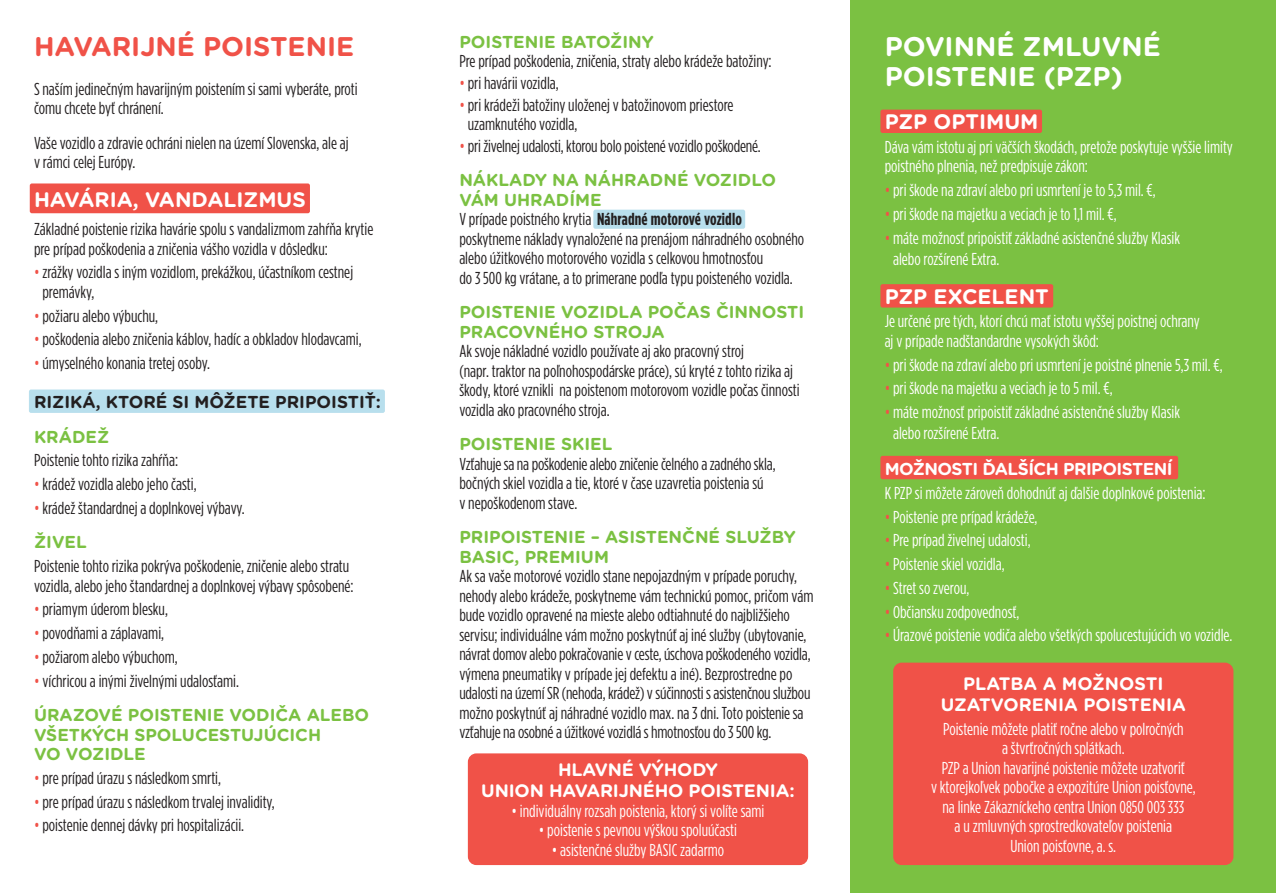
<style>
.page{position:relative;width:1276px;height:893px;background:#fff}
.page>*{position:absolute;margin:0;border:0;box-sizing:border-box;transform-origin:0 0}
.t1{font:700 27px/30px "Gotham Rounded";color:#fff}
.t2{font:700 27px "Gotham Rounded";color:#f05248}
.t3{font:700 21px "Gotham Rounded";color:#fff}
.t4{font:700 18px/21px "Gotham Rounded";letter-spacing:-.01em;color:#fff;text-align:center}
.t5{font:17.25px/19.5px "Gotham Condensed";color:#231f20}
.t6{font:17.25px/19.5px "Gotham Condensed";color:#fff}
.t7{font:700 17.25px/19.5px "Gotham Rounded";color:#7bc142}
.t8{font:700 17.25px "Gotham Rounded";color:#231f20}
.t9{font:700 17.25px "Gotham Rounded";letter-spacing:-.03em;color:#fff}
.s1{color:#f05248}
.s2{font-weight:700}
</style>
<div class="page">
<div style="left:850px;top:0;width:426px;height:893px;background:#7bc142"></div>
<div style="left:893px;top:663px;width:340px;height:202px;background:#f05248;border-radius:9px"></div>
<div style="left:468px;top:753px;width:340px;height:112px;background:#f05248;border-radius:9px"></div>
<div style="left:29px;top:389px;width:356px;height:24px;background:#b8dfed;border-radius:2px"></div>
<div style="left:593px;top:210px;width:152px;height:19px;background:#b8dfed;border-radius:2px"></div>
<div style="left:880px;top:456px;width:298px;height:23px;background:#f05248;border-radius:2px"></div>
<div style="left:880px;top:110px;width:162px;height:23px;background:#f05248;border-radius:2px"></div>
<div style="left:880px;top:284px;width:173px;height:24px;background:#f05248;border-radius:2px"></div>
<div style="left:30px;top:183px;width:280px;height:30px;background:#f05248;border-radius:2px"></div>
<h1 class="t2" style="left:34px;top:36px;width:322px">HAVARIJNÉ POISTENIE</h1>
<p class="t5" style="left:34px;top:80px;width:325px">S naším jedinečným havarijným poistením si sami vyberáte, proti čomu chcete byť chránení.</p>
<p class="t5" style="left:34px;top:134px;width:316px">Vaše vozidlo a zdravie ochráni nielen na území Slovenska, ale aj v rámci celej Európy.</p>
<p class="t3" style="left:34px;top:192px;width:273px">HAVÁRIA, VANDALIZMUS</p>
<p class="t5" style="left:34px;top:220px;width:341px">Základné poistenie rizika havárie spolu s vandalizmom zahŕňa krytie pre prípad poškodenia a zničenia vášho vozidla v dôsledku:</p>
<p class="t5" style="left:42px;top:263px;width:312px;text-indent:-8px"><span class="s1">•</span> zrážky vozidla s iným vozidlom, prekážkou, účastníkom cestnej premávky,</p>
<p class="t5" style="left:34px;top:307px;width:126px"><span class="s1">•</span> požiaru alebo výbuchu,</p>
<p class="t5" style="left:34px;top:330px;width:329px"><span class="s1">•</span> poškodenia alebo zničenia káblov, hadíc a obkladov hlodavcami,</p>
<p class="t5" style="left:34px;top:354px;width:177px"><span class="s1">•</span> úmyselného konania tretej osoby.</p>
<p class="t8" style="left:34px;top:396px;width:348px">RIZIKÁ, KTORÉ SI MÔŽETE PRIPOISTIŤ:</p>
<p class="t7" style="left:34px;top:428px;width:77px">KRÁDEŽ</p>
<p class="t5" style="left:34px;top:451px;width:146px">Poistenie tohto rizika zahŕňa:</p>
<p class="t5" style="left:34px;top:475px;width:164px"><span class="s1">•</span> krádež vozidla alebo jeho časti,</p>
<p class="t5" style="left:34px;top:499px;width:212px"><span class="s1">•</span> krádež štandardnej a doplnkovej výbavy.</p>
<p class="t7" style="left:34px;top:534px;width:54px">ŽIVEL</p>
<p class="t5" style="left:34px;top:557px;width:321px">Poistenie tohto rizika pokrýva poškodenie, zničenie alebo stratu vozidla, alebo jeho štandardnej a doplnkovej výbavy spôsobené:</p>
<p class="t5" style="left:34px;top:600px;width:135px"><span class="s1">•</span> priamym úderom blesku,</p>
<p class="t5" style="left:34px;top:624px;width:132px"><span class="s1">•</span> povodňami a záplavami,</p>
<p class="t5" style="left:34px;top:648px;width:145px"><span class="s1">•</span> požiarom alebo výbuchom,</p>
<p class="t5" style="left:34px;top:672px;width:206px"><span class="s1">•</span> víchricou a inými živelnými udalosťami.</p>
<p class="t7" style="left:34px;top:706px;width:337px">ÚRAZOVÉ POISTENIE VODIČA ALEBO<br>VŠETKÝCH SPOLUCESTUJÚCICH<br>VO VOZIDLE</p>
<p class="t5" style="left:34px;top:769px;width:189px"><span class="s1">•</span> pre prípad úrazu s následkom smrti,</p>
<p class="t5" style="left:34px;top:793px;width:242px"><span class="s1">•</span> pre prípad úrazu s následkom trvalej invalidity,</p>
<p class="t5" style="left:34px;top:816px;width:212px"><span class="s1">•</span> poistenie dennej dávky pri hospitalizácii.</p>
<p class="t7" style="left:459px;top:33px;width:196px">POISTENIE BATOŽINY</p>
<p class="t5" style="left:459px;top:52px;width:314px">Pre prípad poškodenia, zničenia, straty alebo krádeže batožiny:</p>
<p class="t5" style="left:459px;top:74px;width:101px"><span class="s1">•</span> pri havárii vozidla,</p>
<p class="t5" style="left:468px;top:96px;width:267px;text-indent:-8px"><span class="s1">•</span> pri krádeži batožiny uloženej v batožinovom priestore uzamknutého vozidla,</p>
<p class="t5" style="left:459px;top:137px;width:303px"><span class="s1">•</span> pri živelnej udalosti, ktorou bolo poistené vozidlo poškodené.</p>
<p class="t7" style="left:459px;top:171px;width:318px">NÁKLADY NA NÁHRADNÉ VOZIDLO<br>VÁM UHRADÍME</p>
<p class="t5" style="left:459px;top:210px;width:346px">V prípade poistného krytia <span class="s2">Náhradné motorové vozidlo </span>poskytneme náklady vynaložené na prenájom náhradného osobného alebo úžitkového motorového vozidla s celkovou hmotnosťou<br>do 3 500 kg vrátane, a to primerane podľa typu poisteného vozidla.</p>
<p class="t7" style="left:459px;top:303px;width:346px">POISTENIE VOZIDLA POČAS ČINNOSTI<br>PRACOVNÉHO STROJA</p>
<p class="t5" style="left:459px;top:342px;width:342px">Ak svoje nákladné vozidlo používate aj ako pracovný stroj<br>(napr. traktor na poľnohospodárske práce), sú kryté z tohto rizika aj škody, ktoré vznikli na poistenom motorovom vozidle počas činnosti vozidla ako pracovného stroja.</p>
<p class="t7" style="left:459px;top:435px;width:155px">POISTENIE SKIEL</p>
<p class="t5" style="left:459px;top:455px;width:318px">Vzťahuje sa na poškodenie alebo zničenie čelného a zadného skla, bočných skiel vozidla a tie, ktoré v čase uzavretia poistenia sú<br>v nepoškodenom stave.</p>
<p class="t7" style="left:459px;top:528px;width:338px">PRIPOISTENIE – ASISTENČNÉ SLUŽBY<br>BASIC, PREMIUM</p>
<p class="t5" style="left:459px;top:567px;width:355px">Ak sa vaše motorové vozidlo stane nepojazdným v prípade poruchy, nehody alebo krádeže, poskytneme vám technickú pomoc, pričom vám bude vozidlo opravené na mieste alebo odtiahnuté do najbližšieho servisu; individuálne vám možno poskytnúť aj iné služby (ubytovanie, návrat domov alebo pokračovanie v ceste, úschova poškodeného vozidla, výmena pneumatiky v prípade jej defektu a iné). Bezprostredne po udalosti na území SR (nehoda, krádež) v súčinnosti s asistenčnou službou možno poskytnúť aj náhradné vozidlo max. na 3 dni. Toto poistenie sa vzťahuje na osobné a úžitkové vozidlá s hmotnosťou do 3 500 kg.</p>
<p class="t4" style="left:481px;top:761px;width:315px">HLAVNÉ VÝHODY<br>UNION HAVARIJNÉHO POISTENIA:</p>
<p class="t6" style="left:511px;top:802px;width:254px">• individuálny rozsah poistenia, ktorý si volíte sami</p>
<p class="t6" style="left:539px;top:821px;width:200px">• poistenie s pevnou výškou spoluúčasti</p>
<p class="t6" style="left:552px;top:841px;width:174px">• asistenčné služby BASIC zadarmo</p>
<h1 class="t1" style="left:884px;top:33px;width:277px">POVINNÉ ZMLUVNÉ<br>POISTENIE (PZP)</h1>
<p class="t3" style="left:884px;top:114px;width:155px">PZP OPTIMUM</p>
<p class="t6" style="left:884px;top:138px;width:350px">Dáva vám istotu aj pri väčších škodách, pretože poskytuje vyššie limity poistného plnenia, než predpisuje zákon:</p>
<p class="t6" style="left:884px;top:181px;width:273px"><span class="s1">•</span> pri škode na zdraví alebo pri usmrtení je to 5,3 mil. €,</p>
<p class="t6" style="left:884px;top:205px;width:234px"><span class="s1">•</span> pri škode na majetku a veciach je to 1,1 mil. €,</p>
<p class="t6" style="left:893px;top:228px;width:289px;line-height:21px;text-indent:-8px"><span class="s1">•</span> máte možnosť pripoistiť základné asistenčné služby Klasik alebo rozšírené Extra.</p>
<p class="t3" style="left:884px;top:288px;width:166px">PZP EXCELENT</p>
<p class="t6" style="left:884px;top:312px;width:317px">Je určené pre tých, ktorí chcú mať istotu vyššej poistnej ochrany aj v prípade nadštandardne vysokých škôd:</p>
<p class="t6" style="left:884px;top:356px;width:339px"><span class="s1">•</span> pri škode na zdraví alebo pri usmrtení je poistné plnenie 5,3 mil. €,</p>
<p class="t6" style="left:884px;top:379px;width:229px"><span class="s1">•</span> pri škode na majetku a veciach je to 5 mil. €,</p>
<p class="t6" style="left:893px;top:402px;width:289px;line-height:21px;text-indent:-8px"><span class="s1">•</span> máte možnosť pripoistiť základné asistenčné služby Klasik alebo rozšírené Extra.</p>
<p class="t9" style="left:884px;top:463px;width:289px">MOŽNOSTI ĎALŠÍCH PRIPOISTENÍ</p>
<p class="t6" style="left:884px;top:484px;width:322px">K PZP si môžete zároveň dohodnúť aj ďalšie doplnkové poistenia:</p>
<p class="t6" style="left:884px;top:508px;width:154px"><span class="s1">•</span> Poistenie pre prípad krádeže,</p>
<p class="t6" style="left:884px;top:531px;width:147px"><span class="s1">•</span> Pre prípad živelnej udalosti,</p>
<p class="t6" style="left:884px;top:555px;width:121px"><span class="s1">•</span> Poistenie skiel vozidla,</p>
<p class="t6" style="left:884px;top:579px;width:86px"><span class="s1">•</span> Stret so zverou,</p>
<p class="t6" style="left:884px;top:603px;width:136px"><span class="s1">•</span> Občiansku zodpovednosť,</p>
<p class="t6" style="left:884px;top:626px;width:349px"><span class="s1">•</span> Úrazové poistenie vodiča alebo všetkých spolucestujúcich vo vozidle.</p>
<p class="t4" style="left:940px;top:674px;width:247px">PLATBA A MOŽNOSTI<br>UZATVORENIA POISTENIA</p>
<p class="t6" style="left:931px;top:720px;width:266px;text-align:center">Poistenie môžete platiť ročne alebo v polročných<br>a štvrťročných splátkach.<br>PZP a Union havarijné poistenie môžete uzatvoriť<br>v ktorejkoľvek pobočke a expozitúre Union poisťovne, na linke Zákazníckeho centra Union 0850 003 333<br>a u zmluvných sprostredkovateľov poistenia<br>Union poisťovne, a. s.</p>
</div>
